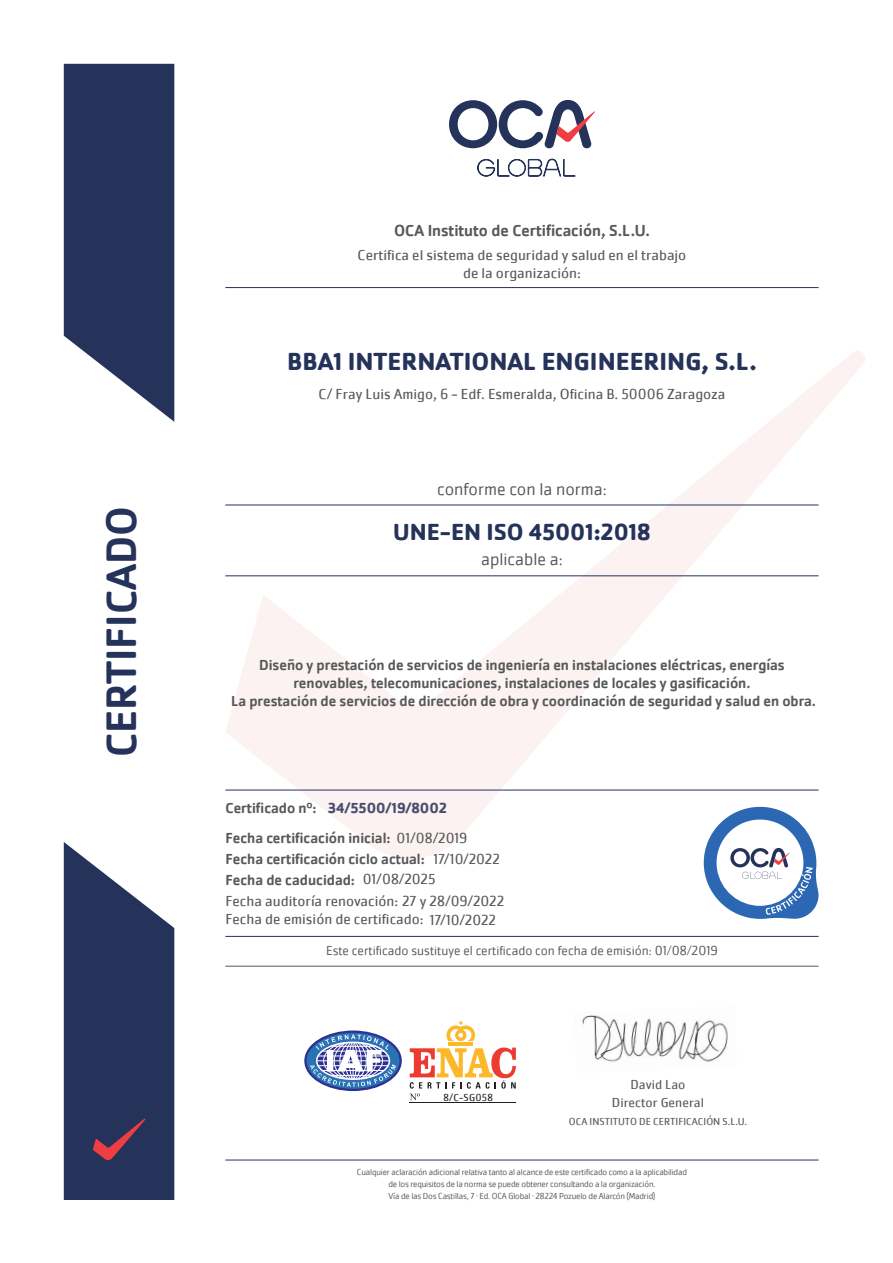
<style>
.page{position:relative;width:893px;height:1263px;background:#fff}
.page>*{position:absolute;margin:0;border:0;box-sizing:border-box;transform-origin:0 0}
.t1{font:500 43.95px "Cachet Pro";color:#25335a}
.t2{font:700 25.5px "Cachet Pro";color:#25335a}
.t3{font:700 24px "Cachet Pro";color:#25335a}
.t4{font:300 18px "Cachet Pro";color:#57585a}
.t5{font:500 16.5px "Cachet Pro";color:#57585a}
.t6{font:500 15px/18px "Cachet Pro";color:#57585a;text-align:center}
.t7{font:15px "Cachet Pro";color:#57585a}
.t8{font:700 15px "Cachet Pro";color:#494e6e}
.t9{font:300 13.5px "Cachet Pro";color:#57585a}
.t10{font:13.5px "Cachet Pro";color:#57585a}
.t11{font:10.5px "Cachet Pro";color:#57585a}
.t12{font:10.5px "Cachet Pro";letter-spacing:.025em;color:#231f20}
.t13{font:300 9px "Cachet Pro";letter-spacing:-.02em;color:#57585a}
.s1{font-weight:400}
</style>
<div class="page">
<svg style="left:225px;top:351px;width:640px;height:509px"></svg>
<svg style="left:64px;top:64px;width:110px;height:358px;background:#3f4b6d"></svg>
<svg style="left:449px;top:100px;width:146px;height:48px"></svg>
<svg style="left:477px;top:159px;width:99px;height:18px"></svg>
<svg style="left:64px;top:842px;width:110px;height:358px;background:#414b6d"></svg>
<hr style="left:225px;top:287px;width:594px;height:1px;background:#25335a">
<hr style="left:225px;top:575px;width:594px;height:1px;background:#25335a">
<hr style="left:225px;top:505px;width:594px;height:1px;background:#25335a">
<svg style="left:704px;top:807px;width:115px;height:112px"></svg>
<hr style="left:225px;top:1160px;width:594px;height:1px;background:#25335a">
<hr style="left:225px;top:790px;width:594px;height:1px;background:#25335a">
<hr style="left:225px;top:936px;width:594px;height:1px;background:#25335a">
<hr style="left:225px;top:966px;width:594px;height:1px;background:#57585a">
<hr style="left:449px;top:1042px;width:24px;height:4px;background:#fcb828">
<svg style="left:446px;top:1021px;width:29px;height:20px"></svg>
<hr style="left:410px;top:1102px;width:106px;height:1px;background:#231f20">
<svg style="left:410px;top:1047px;width:106px;height:53px"></svg>
<svg style="left:305px;top:1032px;width:96px;height:58px"></svg>
<div style="left:304px;top:1030px;width:98px;height:61px;border:2px solid #2e3092;border-radius:50%"></div>
<svg style="left:310px;top:1034px;width:86px;height:53px"></svg>
<img style="left:582px;top:1015px;width:146px;height:47px">
<p class="t1" style="left:96px;top:757px;width:253px;rotate:-90deg">CERTIFICADO</p>
<p class="t5" style="left:394px;top:221px;width:257px">OCA Instituto de Certificación, S.L.U.</p>
<p class="t7" style="left:358px;top:246px;width:330px">Certifica el sistema de seguridad y salud en el trabajo</p>
<p class="t7" style="left:463px;top:264px;width:119px">de la organización:</p>
<p class="t2" style="left:287px;top:345px;width:471px">BBA1 INTERNATIONAL ENGINEERING, S.L.</p>
<p class="t7" style="left:319px;top:385px;width:408px">C/ Fray Luis Amigo, 6 - Edf. Esmeralda, Oficina B. 50006 Zaragoza</p>
<p class="t4" style="left:437px;top:479px;width:171px">conforme con la norma:</p>
<p class="t3" style="left:393px;top:517px;width:259px">UNE-EN ISO 45001:2018</p>
<p class="t4" style="left:481px;top:549px;width:83px">aplicable a:</p>
<p class="t6" style="left:259px;top:657px;width:527px">Diseño y prestación de servicios de ingeniería en instalaciones eléctricas, energías renovables, telecomunicaciones, instalaciones de locales y gasificación.</p>
<p class="t6" style="left:231px;top:693px;width:586px">La prestación de servicios de dirección de obra y coordinación de seguridad y salud en obra.</p>
<p class="t8" style="left:328px;top:798px;width:121px">34/5500/19/8002</p>
<p class="t6" style="left:225px;top:799px;width:93px">Certificado nº:</p>
<p class="t6" style="left:225px;top:850px;width:201px">Fecha certificación ciclo actual:</p>
<p class="t6" style="left:225px;top:871px;width:131px">Fecha de caducidad:</p>
<p class="t7" style="left:363px;top:870px;width:75px">01/08/2025</p>
<p class="t7" style="left:225px;top:892px;width:280px">Fecha auditoría renovación: 27 y 28/09/2022</p>
<p class="t7" style="left:225px;top:910px;width:272px">Fecha de emisión de certificado: 17/10/2022</p>
<p class="t6" style="left:225px;top:829px;width:244px">Fecha certificación inicial: <span class="s1">01/08/2019</span></p>
<p class="t7" style="left:433px;top:850px;width:68px">17/10/2022</p>
<p class="t9" style="left:326px;top:943px;width:393px">Este certificado sustituye el certificado con fecha de emisión: 01/08/2019</p>
<p class="t12" style="left:443px;top:1091px;width:51px">8/C-SG058</p>
<p class="t10" style="left:630px;top:1076px;width:56px">David Lao</p>
<p class="t11" style="left:569px;top:1115px;width:180px">OCA INSTITUTO DE CERTIFICACIÓN S.L.U.</p>
<p class="t10" style="left:612px;top:1094px;width:93px">Director General</p>
<p class="t13" style="left:357px;top:1166px;width:332px">Cualquier aclaración adicional relativa tanto al alcance de este certificado como a la aplicabilidad</p>
<p class="t13" style="left:388px;top:1178px;width:269px">de los requisitos de la norma se puede obtener consultando a la organización.</p>
<p class="t13" style="left:388px;top:1190px;width:268px">Vía de las Dos Castillas, 7 · Ed. OCA Global · 28224 Pozuelo de Alarcón (Madrid)</p>
</div>
